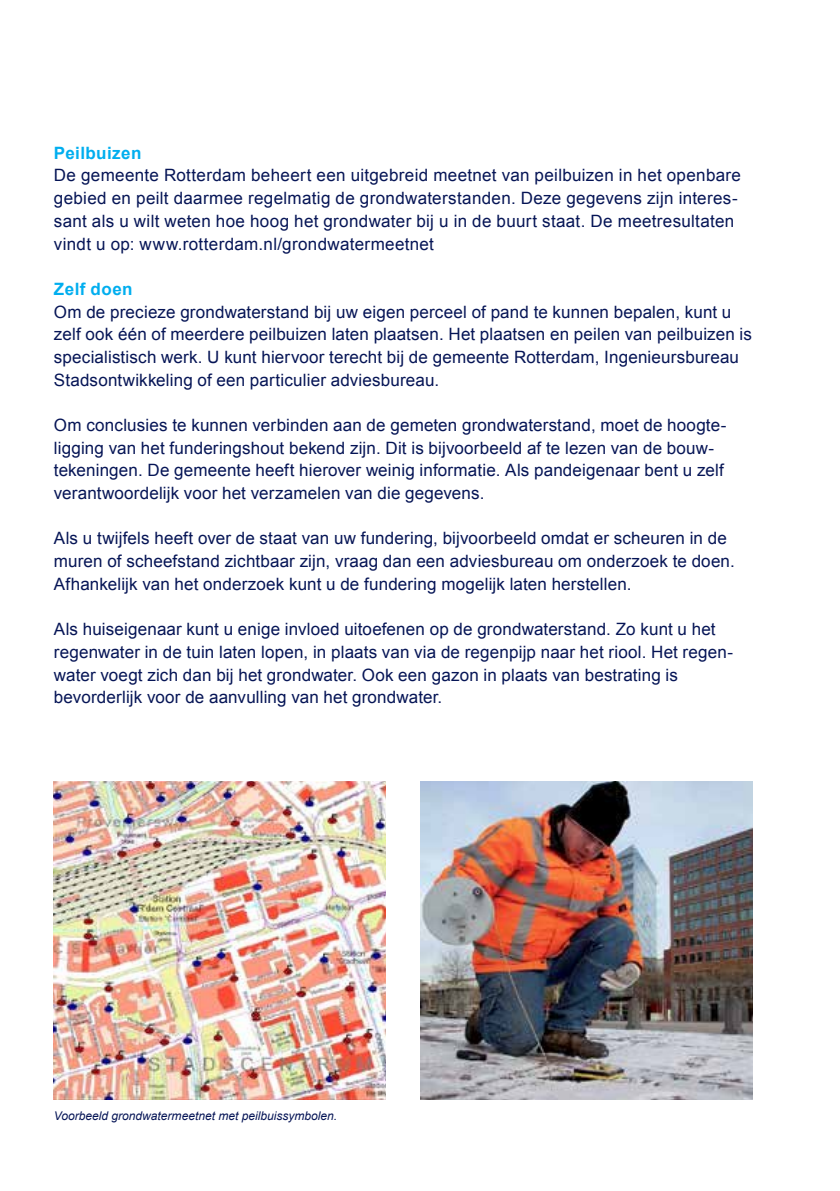
<style>
.page{position:relative;width:840px;height:1191px;background:#fff}
.page>*{position:absolute;margin:0;border:0;box-sizing:border-box;transform-origin:0 0}
.t1{font:17px/22.6px "Arial";letter-spacing:.01em;color:#061556}
.t2{font:700 17px "Arial";letter-spacing:.025em;color:#00aeef}
.t3{font:italic 12px "Arial";color:#061556}
</style>
<div class="page">
<img style="left:54px;top:781px;width:332px;height:318px">
<img style="left:420px;top:781px;width:331px;height:318px">
<h6 class="t2" style="left:54px;top:141px;width:89px">Peilbuizen</h6>
<p class="t1" style="left:54px;top:164px;width:688px">De gemeente Rotterdam beheert een uitgebreid meetnet van peilbuizen in het openbare gebied en peilt daarmee regelmatig de grondwaterstanden. Deze gegevens zijn interes&shy;sant als u wilt weten hoe hoog het grondwater bij u in de buurt staat. De meetresultaten vindt u op: www.rotterdam.nl/grondwatermeetnet</p>
<h6 class="t2" style="left:54px;top:278px;width:80px">Zelf doen</h6>
<p class="t1" style="left:54px;top:300px;width:699px">Om de precieze grondwaterstand bij uw eigen perceel of pand te kunnen bepalen, kunt u zelf ook één of meerdere peilbuizen laten plaatsen. Het plaatsen en peilen van peilbuizen is specialistisch werk. U kunt hiervoor terecht bij de gemeente Rotterdam, Ingenieursbureau Stadsontwikkeling of een particulier adviesbureau.</p>
<p class="t1" style="left:54px;top:414px;width:673px">Om conclusies te kunnen verbinden aan de gemeten grondwaterstand, moet de hoogte&shy;ligging van het funderingshout bekend zijn. Dit is bijvoorbeeld af te lezen van de bouw&shy;tekeningen. De gemeente heeft hierover weinig informatie. Als pandeigenaar bent u zelf verantwoordelijk voor het verzamelen van die gegevens.</p>
<p class="t1" style="left:54px;top:527px;width:682px">Als u twijfels heeft over de staat van uw fundering, bijvoorbeeld omdat er scheuren in de muren of scheefstand zichtbaar zijn, vraag dan een adviesbureau om onderzoek te doen.<br>Afhankelijk van het onderzoek kunt u de fundering mogelijk laten herstellen.</p>
<p class="t1" style="left:54px;top:618px;width:679px">Als huiseigenaar kunt u enige invloed uitoefenen op de grondwaterstand. Zo kunt u het regenwater in de tuin laten lopen, in plaats van via de regenpijp naar het riool. Het regen&shy;water voegt zich dan bij het grondwater. Ook een gazon in plaats van bestrating is bevorderlijk voor de aanvulling van het grondwater.</p>
<p class="t3" style="left:54px;top:1108px;width:285px">Voorbeeld grondwatermeetnet met peilbuissymbolen.</p>
</div>
